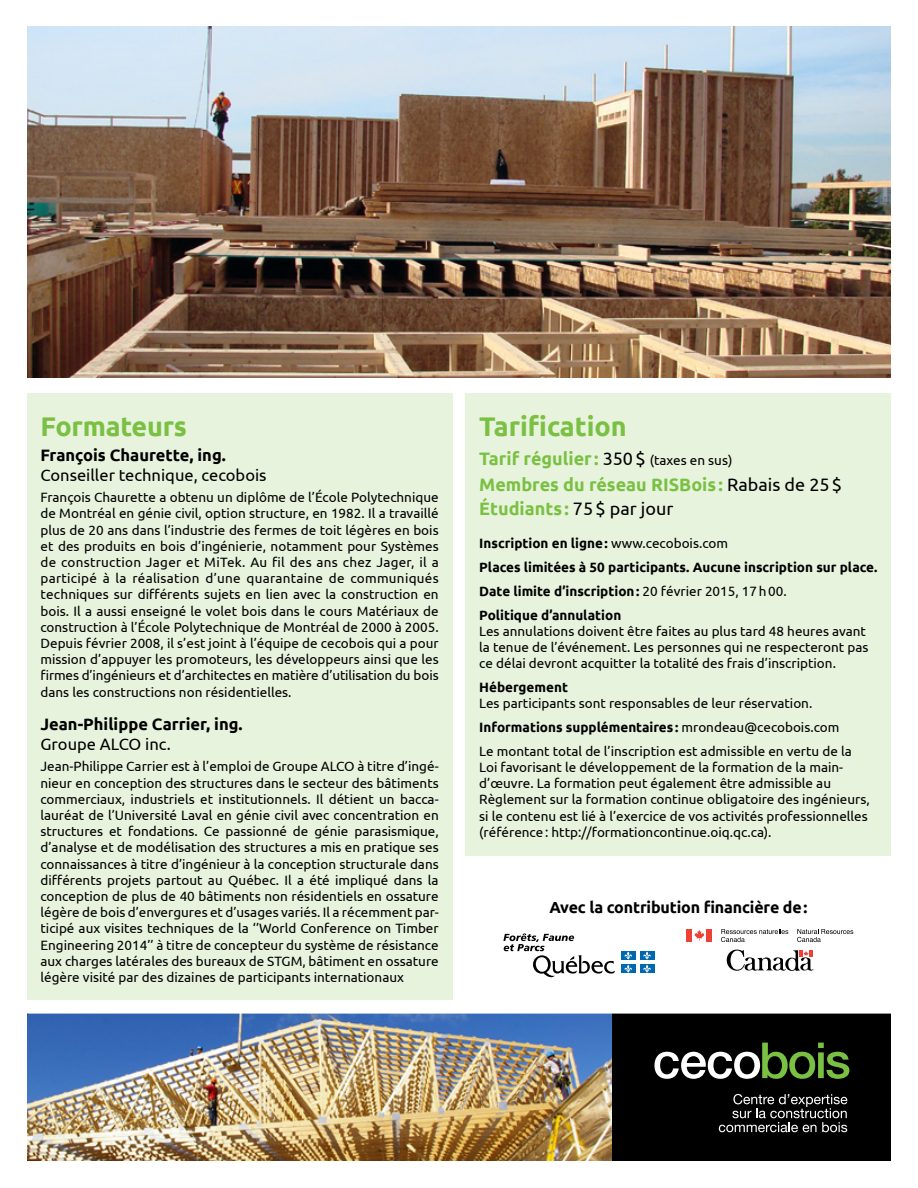
<style>
.page{position:relative;width:918px;height:1188px;background:#fff}
.page>*{position:absolute;margin:0;border:0;box-sizing:border-box;transform-origin:0 0}
.t1{font:700 27px "Ubuntu";letter-spacing:-.01em;color:#7ac143}
.t2{font:700 18px/26.1px "Ubuntu";color:#7ac143}
.t3{font:700 16.5px "Ubuntu";color:#000}
.t4{font:16.5px "Ubuntu";color:#000}
.t5{font:700 16.05px "Ubuntu";letter-spacing:-.01em;color:#000}
.t6{font:13.5px/16.2px "Ubuntu";color:#000}
.t7{font:700 13.5px/23.7px "Ubuntu";color:#000}
.s1{font-weight:400;color:#000}
.s2{font-weight:400;font-size:13.5px;color:#000}
.s3{font-weight:400}
.s4{font-weight:700}
</style>
<div class="page">
<img style="left:27px;top:1014px;width:586px;height:147px">
<div style="left:613px;top:1014px;width:278px;height:147px;background:#000"></div>
<svg style="left:719px;top:1094px;width:128px;height:38px"></svg>
<svg style="left:654px;top:1043px;width:195px;height:36px"></svg>
<svg style="left:503px;top:933px;width:112px;height:44px"></svg>
<div style="left:621px;top:951px;width:15px;height:9px;background:#0067b1"></div>
<div style="left:640px;top:951px;width:14px;height:9px;background:#0067b1"></div>
<div style="left:621px;top:964px;width:15px;height:9px;background:#0067b1"></div>
<svg style="left:624px;top:952px;width:8px;height:21px"></svg>
<div style="left:640px;top:964px;width:14px;height:9px;background:#0067b1"></div>
<svg style="left:643px;top:952px;width:8px;height:21px"></svg>
<svg style="left:727px;top:949px;width:87px;height:22px"></svg>
<div style="left:687px;top:929px;width:5px;height:13px;background:#ef4135"></div>
<svg style="left:694px;top:930px;width:10px;height:11px"></svg>
<div style="left:706px;top:929px;width:6px;height:13px;background:#ef4135"></div>
<svg style="left:797px;top:929px;width:56px;height:13px"></svg>
<svg style="left:721px;top:929px;width:67px;height:13px"></svg>
<div style="left:466px;top:393px;width:425px;height:463px;background:#e8f3de"></div>
<div style="left:27px;top:393px;width:425px;height:610px;background:#e8f3de"></div>
<div style="left:27px;top:1000px;width:864px;height:14px;background:#fff"></div>
<img style="left:27px;top:26px;width:864px;height:352px">
<h1 class="t1" style="left:40px;top:410px;width:148px">Formateurs</h1>
<p class="t3" style="left:40px;top:445px;width:187px">François Chaurette, ing.</p>
<p class="t4" style="left:40px;top:465px;width:228px">Conseiller technique, cecobois</p>
<p class="t6" style="left:40px;top:489px;width:400px;text-align:justify">François Chaurette a obtenu un diplôme de l’École Polytechnique de Montréal en génie civil, option structure, en 1982. Il a travaillé plus de 20 ans dans l’industrie des fermes de toit légères en bois et des produits en bois d’ingénierie, notamment pour Systèmes de construction Jager et MiTek. Au fil des ans chez Jager, il a participé à la réalisation d’une quarantaine de communiqués techniques sur différents sujets en lien avec la construction en bois. Il a aussi enseigné le volet bois dans le cours Matériaux de construction à l’École Polytechnique de Montréal de 2000 à 2005.<br>Depuis février 2008, il s’est joint à l’équipe de cecobois qui a pour mission d’appuyer les promoteurs, les développeurs ainsi que les firmes d’ingénieurs et d’architectes en matière d’utilisation du bois dans les constructions non résidentielles.</p>
<p class="t3" style="left:40px;top:714px;width:204px">Jean-Philippe Carrier, ing.</p>
<p class="t4" style="left:40px;top:734px;width:132px">Groupe ALCO inc.</p>
<p class="t6" style="left:40px;top:758px;width:400px;text-align:justify">Jean-Philippe Carrier est à l’emploi de Groupe ALCO à titre d’ingé&shy;nieur en conception des structures dans le secteur des bâtiments commerciaux, industriels et institutionnels. Il détient un bacca&shy;lauréat de l’Université Laval en génie civil avec concentration en structures et fondations. Ce passionné de génie parasismique, d’analyse et de modélisation des structures a mis en pratique ses connaissances à titre d’ingénieur à la conception structurale dans différents projets partout au Québec. Il a été impliqué dans la conception de plus de 40 bâtiments non résidentiels en ossature légère de bois d’envergures et d’usages variés. Il a récemment par&shy;ticipé aux visites techniques de la ‘’World Conference on Timber Engineering 2014’’ à titre de concepteur du système de résistance aux charges latérales des bureaux de STGM, bâtiment en ossature légère visité par des dizaines de participants internationaux</p>
<h1 class="t1" style="left:479px;top:410px;width:149px">Tarification</h1>
<h2 class="t2" style="left:479px;top:445px;width:364px">Tarif régulier : <span class="s1">350$</span> <span class="s2">(taxes en sus)<br></span>Membres du réseau RISBois : <span class="s1">Rabais de 25$</span></h2>
<h2 class="t2" style="left:479px;top:496px;width:196px">Étudiants : <span class="s1">75$ par jour</span></h2>
<p class="t7" style="left:479px;top:531px;width:400px">Inscription en ligne: <span class="s3">www.cecobois.com<br></span>Places limitées à 50 participants. Aucune inscription sur place.<br>Date limite d’inscription: <span class="s3">20 février 2015, 17h00.<br></span>Politique d’annulation</p>
<p class="t6" style="left:479px;top:623px;width:391px">Les annulations doivent être faites au plus tard 48 heures avant la tenue de l’événement. Les personnes qui ne respecteront pas ce délai devront acquitter la totalité des frais d’inscription.</p>
<p class="t7" style="left:479px;top:675px;width:90px">Hébergement</p>
<p class="t6" style="left:479px;top:691px;width:374px;line-height:23.7px">Les participants sont responsables de leur réservation.<br><span class="s4">Informations supplémentaires :</span> mrondeau@cecobois.com<br>Le montant total de l’inscription est admissible en vertu de la</p>
<p class="t6" style="left:479px;top:759px;width:392px">Loi favorisant le développement de la formation de la main&shy;d’œuvre. La formation peut également être admissible au Règlement sur la formation continue obligatoire des ingénieurs, si le contenu est lié à l’exercice de vos activités professionnelles (référence: http://formationcontinue.oiq.qc.ca).</p>
<p class="t5" style="left:549px;top:898px;width:259px">Avec la contribution financière de:</p>
</div>
